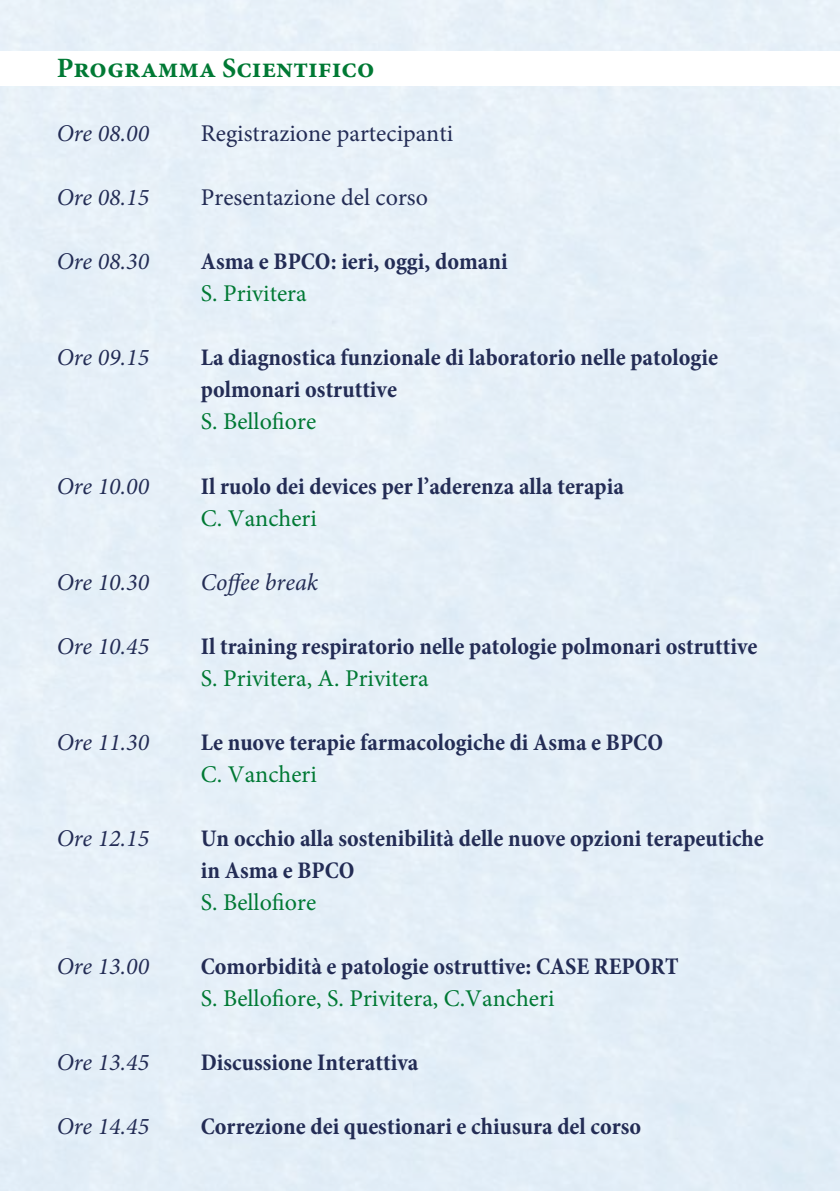
<style>
.page{position:relative;width:840px;height:1191px;background:#fff}
.page>*{position:absolute;margin:0;border:0;box-sizing:border-box;transform-origin:0 0}
.t1{font:700 28px "Minion Pro";color:#007934}
.t2{font:700 condensed 24px/32px "Minion Pro";color:#232c55}
.t3{font:24px "Minion Pro";color:#007934}
.t4{font:italic 24px "Minion Pro";color:#232c55}
.t5{font:24px "Minion Pro";color:#232c55}
</style>
<div class="page">
<p class="t1" style="left:57px;top:48px;width:319px">Programma Scientifico</p>
<p class="t4" style="left:57px;top:117px;width:94px">Ore 08.00</p>
<p class="t5" style="left:201px;top:117px;width:253px">Registrazione partecipanti</p>
<p class="t4" style="left:57px;top:181px;width:94px">Ore 08.15</p>
<p class="t5" style="left:201px;top:181px;width:228px">Presentazione del corso</p>
<p class="t4" style="left:57px;top:245px;width:94px">Ore 08.30</p>
<p class="t2" style="left:201px;top:245px;width:308px">Asma e BPCO: ieri, oggi, domani</p>
<p class="t3" style="left:201px;top:277px;width:107px">S. Privitera</p>
<p class="t4" style="left:57px;top:341px;width:94px">Ore 09.15</p>
<p class="t2" style="left:201px;top:342px;width:518px">La diagnostica funzionale di laboratorio nelle patologie polmonari ostruttive</p>
<p class="t3" style="left:201px;top:406px;width:117px">S. Bellofiore</p>
<p class="t4" style="left:57px;top:469px;width:94px">Ore 10.00</p>
<p class="t2" style="left:201px;top:470px;width:424px">Il ruolo dei devices per l’aderenza alla terapia</p>
<p class="t3" style="left:201px;top:502px;width:117px">C. Vancheri</p>
<p class="t4" style="left:57px;top:565px;width:94px">Ore 10.30</p>
<p class="t4" style="left:201px;top:565px;width:119px">Coffee break</p>
<p class="t4" style="left:57px;top:629px;width:94px">Ore 10.45</p>
<p class="t2" style="left:201px;top:630px;width:558px">Il training respiratorio nelle patologie polmonari ostruttive</p>
<p class="t3" style="left:201px;top:662px;width:229px">S. Privitera, A. Privitera</p>
<p class="t4" style="left:57px;top:726px;width:94px">Ore 11.30</p>
<p class="t2" style="left:201px;top:726px;width:463px">Le nuove terapie farmacologiche di Asma e BPCO</p>
<p class="t3" style="left:201px;top:758px;width:117px">C. Vancheri</p>
<p class="t4" style="left:57px;top:822px;width:94px">Ore 12.15</p>
<p class="t2" style="left:201px;top:822px;width:564px">Un occhio alla sostenibilità delle nuove opzioni terapeutiche in Asma e BPCO</p>
<p class="t3" style="left:201px;top:886px;width:117px">S. Bellofiore</p>
<p class="t4" style="left:57px;top:950px;width:94px">Ore 13.00</p>
<p class="t2" style="left:201px;top:950px;width:479px">Comorbidità e patologie ostruttive: CASE REPORT</p>
<p class="t3" style="left:201px;top:982px;width:355px">S. Bellofiore, S. Privitera, C.Vancheri</p>
<p class="t4" style="left:57px;top:1046px;width:94px">Ore 13.45</p>
<p class="t2" style="left:201px;top:1046px;width:219px">Discussione Interattiva</p>
<p class="t4" style="left:57px;top:1110px;width:94px">Ore 14.45</p>
<p class="t2" style="left:201px;top:1110px;width:441px">Correzione dei questionari e chiusura del corso</p>
</div>
